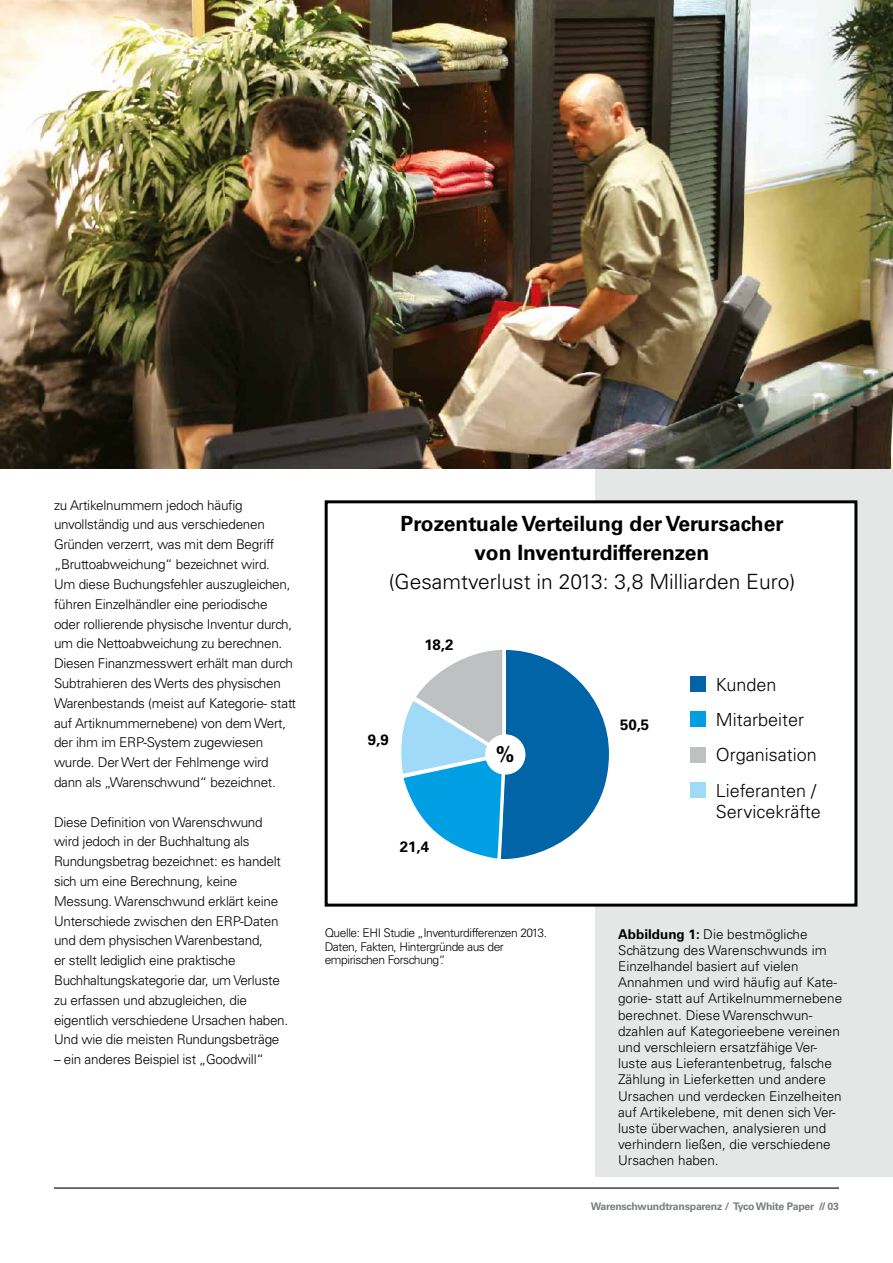
<style>
.page{position:relative;width:893px;height:1263px;background:#fff}
.page>*{position:absolute;margin:0;border:0;box-sizing:border-box;transform-origin:0 0}
.t1{font:700 21px/28.5px "Univers LT Std";color:#000;text-align:center}
.t2{font:300 21px "Univers LT Std";color:#000}
.t3{font:300 18px/35.1px "Univers LT Std";color:#000}
.t4{font:700 15px "Univers LT Std";color:#000}
.t5{font:300 13.5px/19.8px "Univers LT Std";letter-spacing:-.02em;color:#000}
.t6{font:300 13.5px/16.2px "Univers LT Std";color:#000}
.t7{font:300 12px/13.5px "Univers LT Std";letter-spacing:-.035em;color:#000}
.t8{font:700 10.5px "Univers LT Std";letter-spacing:-.02em;color:#7a7e7f}
.s1{font-weight:700}
.s2{font-weight:900}
</style>
<div class="page">
<hr style="left:54px;top:1187px;width:785px;height:1px;background:#000">
<div style="left:595px;top:24px;width:298px;height:1153px;background:#e5e7e7"></div>
<img style="left:0;top:0;width:893px;height:468px">
<div style="left:325px;top:500px;width:532px;height:406px;background:#fff;border:3px solid #000"></div>
<svg style="left:401px;top:649px;width:208px;height:211px"></svg>
<div style="left:485px;top:734px;width:40px;height:41px;background:#fff;border-radius:50%"></div>
<div style="left:690px;top:676px;width:16px;height:16px;background:#0064a7"></div>
<div style="left:690px;top:711px;width:16px;height:16px;background:#009fe3"></div>
<div style="left:690px;top:747px;width:16px;height:15px;background:#bdc1c2"></div>
<div style="left:690px;top:782px;width:16px;height:16px;background:#a1daf8"></div>
<p class="t5" style="left:54px;top:495px;width:244px">zu Artikelnummern jedoch häufig unvollständig und aus verschiedenen Gründen verzerrt, was mit dem Begriff „Bruttoabweichung“ bezeichnet wird.<br>Um diese Buchungsfehler auszugleichen, führen Einzelhändler eine periodische oder rollierende physische Inventur durch, um die Nettoabweichung zu berechnen.<br>Diesen Finanzmesswert erhält man durch Subtrahieren des Werts des physischen Warenbestands (meist auf Kategorie- statt auf Artiknummernebene) von dem Wert, der ihm im ERP-System zugewiesen wurde. Der Wert der Fehlmenge wird dann als „Warenschwund“ bezeichnet.</p>
<p class="t5" style="left:54px;top:812px;width:236px">Diese Definition von Warenschwund wird jedoch in der Buchhaltung als Rundungsbetrag bezeichnet: es handelt sich um eine Berechnung, keine Messung. Warenschwund erklärt keine Unterschiede zwischen den ERP-Daten und dem physischen Warenbestand,<br>er stellt lediglich eine praktische Buchhaltungskategorie dar, um Verluste zu erfassen und abzugleichen, die eigentlich verschiedene Ursachen haben.<br>Und wie die meisten Rundungsbeträge</p>
<p class="t5" style="left:54px;top:1049px;width:211px">– ein anderes Beispiel ist „Goodwill“</p>
<h1 class="t1" style="left:400px;top:510px;width:384px">Prozentuale Verteilung der Verursacher von Inventurdifferenzen</h1>
<h1 class="t2" style="left:389px;top:569px;width:408px">(Gesamtverlust in 2013: 3,8 Milliarden Euro)</h1>
<p class="t4" style="left:368px;top:731px;width:22px">9,9</p>
<p class="t4" style="left:424px;top:636px;width:30px">18,2</p>
<p class="t4" style="left:400px;top:838px;width:31px">21,4</p>
<h1 class="t1" style="left:496px;top:741px;width:20px">%</h1>
<p class="t7" style="left:325px;top:926px;width:224px">Quelle: EHI Studie „Inventurdifferenzen 2013.<br>Daten, Fakten, Hintergründe aus der empirischen Forschung“.</p>
<p class="t4" style="left:620px;top:716px;width:31px">50,5</p>
<h2 class="t3" style="left:716px;top:667px;width:103px">Kunden<br>Mitarbeiter<br>Organisation<br>Lieferanten /</h2>
<h2 class="t3" style="left:716px;top:794px;width:106px">Servicekräfte</h2>
<p class="t6" style="left:618px;top:926px;width:226px"><span class="s1">Abbildung 1:</span> Die bestmögliche Schätzung des Warenschwunds im Einzelhandel basiert auf vielen Annahmen und wird häufig auf Kate&shy;gorie- statt auf Artikelnummernebene berechnet. Diese Warenschwun&shy;dzahlen auf Kategorieebene vereinen und verschleiern ersatzfähige Ver&shy;luste aus Lieferantenbetrug, falsche Zählung in Lieferketten und andere Ursachen und verdecken Einzelheiten auf Artikelebene, mit denen sich Ver&shy;luste überwachen, analysieren und verhindern ließen, die verschiedene Ursachen haben.</p>
<p class="t8" style="left:591px;top:1200px;width:250px">Warenschwundtransparenz / Tyco White Paper <span class="s2">//</span> 03</p>
</div>
